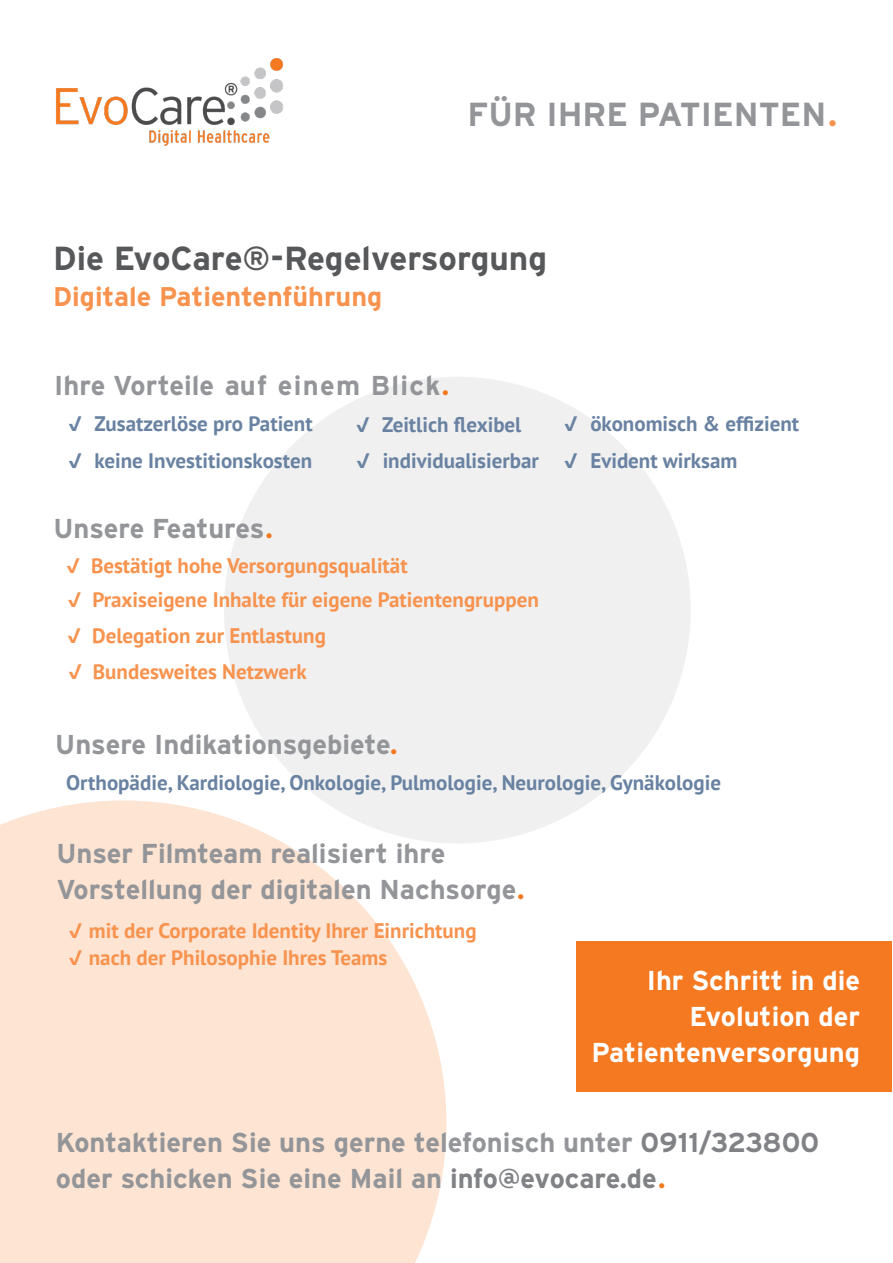
<style>
.page{position:relative;width:893px;height:1263px;background:#fff}
.page>*{position:absolute;margin:0;border:0;box-sizing:border-box;transform-origin:0 0}
.t1{font:700 33.3px "Interstate";color:#57585a}
.t2{font:700 33.3px "Interstate";color:#939598}
.t3{font:700 27.3px "Interstate";color:#939598}
.t4{font:700 27.3px "Interstate";color:#fff}
.t5{font:700 27px "Interstate";color:#f7934e}
.t6{font:700 21px "PT Sans";color:#f7934e}
.t7{font:700 21px "PT Sans";color:#6982a2}
.s1{color:#f7934e}
.s2{color:#f47920}
.s3{font-family:"Interstate"}
.s4{color:#808285}
</style>
<div class="page">
<img style="left:56px;top:58px;width:228px;height:88px">
<svg style="left:0;top:800px;width:446px;height:463px;background:#fde6d7"></svg>
<div style="left:224px;top:377px;width:467px;height:466px;background:#f0f0f1;border-radius:50%"></div>
<div style="left:577px;top:942px;width:315px;height:150px;background:#f47920"></div>
<p class="t2" style="left:467px;top:96px;width:371px">FÜR IHRE PATIENTEN<span class="s1">.</span></p>
<p class="t1" style="left:53px;top:240px;width:495px">Die EvoCare®-Regelversorgung</p>
<p class="t5" style="left:53px;top:282px;width:331px">Digitale Patientenführung</p>
<p class="t3" style="left:54px;top:370px;width:397px">Ihre Vorteile auf einem Blick<span class="s2">.</span></p>
<p class="t7" style="left:68px;top:410px;width:246px"><span class="s3">√</span> Zusatzerlöse pro Patient</p>
<p class="t7" style="left:356px;top:411px;width:167px"><span class="s3">√</span> Zeitlich flexibel</p>
<p class="t7" style="left:564px;top:410px;width:237px"><span class="s3">√</span> ökonomisch &amp; effizient</p>
<p class="t7" style="left:356px;top:447px;width:184px"><span class="s3">√</span> individualisierbar</p>
<p class="t7" style="left:68px;top:447px;width:246px"><span class="s3">√</span> keine Investitionskosten</p>
<p class="t7" style="left:564px;top:447px;width:175px"><span class="s3">√</span> Evident wirksam</p>
<p class="t3" style="left:53px;top:513px;width:221px">Unsere Features<span class="s2">.</span></p>
<p class="t6" style="left:66px;top:552px;width:343px"><span class="s3">√</span> Bestätigt hohe Versorgungsqualität</p>
<p class="t6" style="left:67px;top:586px;width:473px"><span class="s3">√</span> Praxiseigene Inhalte für eigene Patientengruppen</p>
<p class="t6" style="left:67px;top:622px;width:260px"><span class="s3">√</span> Delegation zur Entlastung</p>
<p class="t6" style="left:68px;top:658px;width:240px"><span class="s3">√</span> Bundesweites Netzwerk</p>
<p class="t3" style="left:55px;top:729px;width:344px">Unsere Indikationsgebiete<span class="s2">.</span></p>
<p class="t7" style="left:66px;top:768px;width:656px">Orthopädie, Kardiologie, Onkologie, Pulmologie, Neurologie, Gynäkologie</p>
<p class="t3" style="left:56px;top:838px;width:390px">Unser Filmteam realisiert ihre</p>
<p class="t3" style="left:56px;top:874px;width:470px">Vorstellung der digitalen Nachsorge<span class="s2">.</span></p>
<p class="t6" style="left:69px;top:917px;width:410px"><span class="s3">√</span> mit der Corporate Identity Ihrer Einrichtung</p>
<p class="t6" style="left:69px;top:944px;width:320px"><span class="s3">√</span> nach der Philosophie Ihres Teams</p>
<p class="t4" style="left:647px;top:965px;width:215px">Ihr Schritt in die</p>
<p class="t4" style="left:689px;top:1001px;width:172px">Evolution der</p>
<p class="t4" style="left:592px;top:1037px;width:270px">Patientenversorgung</p>
<p class="t3" style="left:56px;top:1127px;width:765px">Kontaktieren Sie uns gerne telefonisch unter <span class="s4">0911/323800</span></p>
<p class="t3" style="left:56px;top:1163px;width:611px">oder schicken Sie eine Mail an <span class="s4">info@evocare.de</span><span class="s2">.</span></p>
</div>
